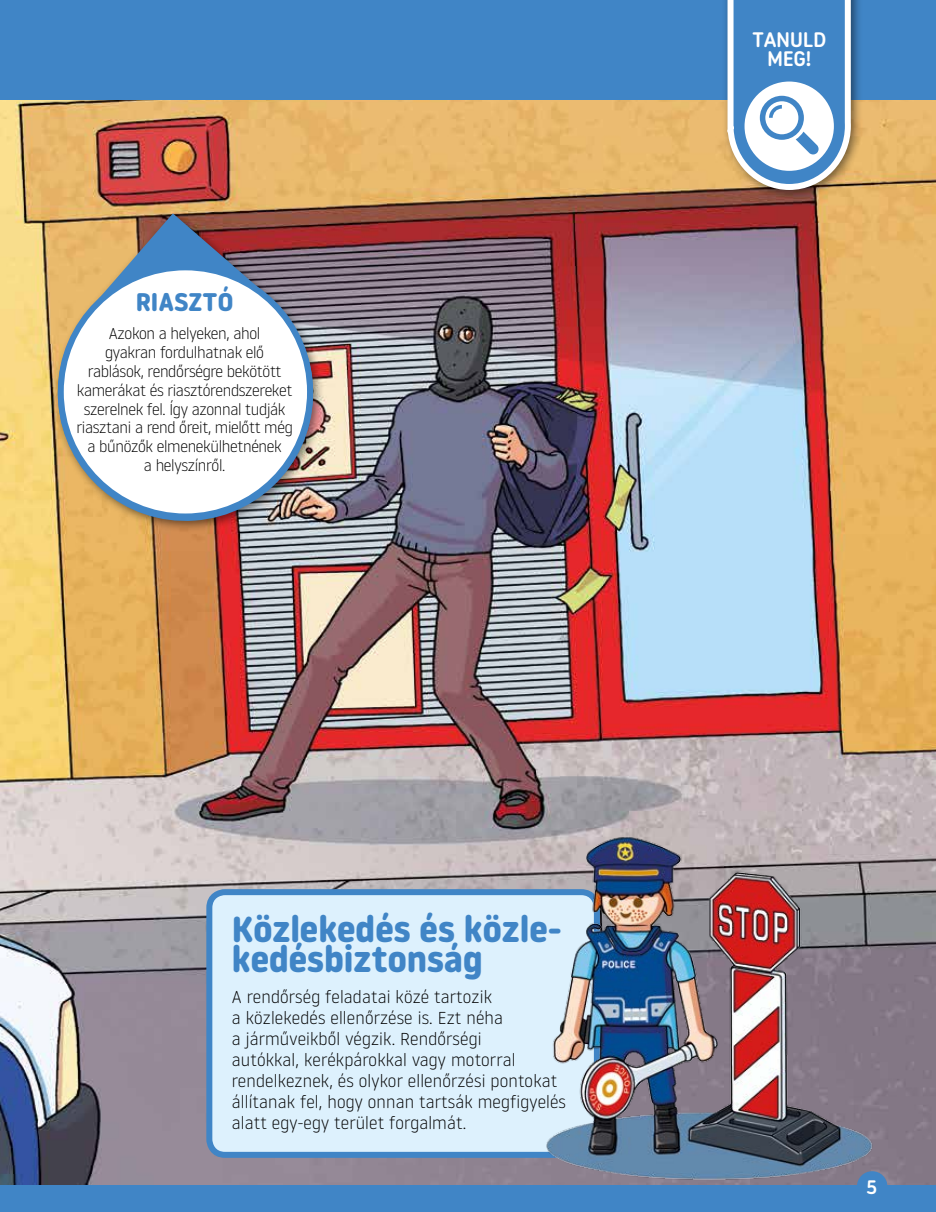
<style>
.page{position:relative;width:936px;height:1212px;background:#fff}
.page>*{position:absolute;margin:0;border:0;box-sizing:border-box;transform-origin:0 0}
.t1{font:700 36px/30px "Noway Round";color:#4085c6}
.t2{font:700 25.5px "Noway Round";color:#4085c6}
.t3{font:500 21px/19.5px "Noway Round";letter-spacing:-.02em;color:#fff;text-align:center}
.t4{font:500 19.5px "Noway Round";color:#fff}
.t5{font:300 17.25px/21px "Noway Round";letter-spacing:.01em;color:#000}
.t6{font:300 15.75px/18.9px "Noway Round";letter-spacing:-.02em;color:#000;text-align:center}
</style>
<div class="page">
<img style="left:0;top:100px;width:935px;height:1085px">
<div style="left:0;top:0;width:935px;height:100px;background:#4085c6"></div>
<div style="left:0;top:1185px;width:935px;height:27px;background:#4085c6"></div>
<div style="left:856px;top:1171px;width:31px;height:31px;background:#4085c6;border-radius:50%"></div>
<div style="left:721px;top:0;width:142px;height:202px;background:#000;opacity:.5"></div>
<svg style="left:724px;top:0;width:129px;height:193px"></svg>
<div style="left:209px;top:892px;width:388px;height:263px;background:#ddf1fd;border-radius:16px"></div>
<div style="left:206px;top:889px;width:394px;height:269px;border:6px solid #4085c6;border-radius:16px"></div>
<img style="left:492px;top:757px;width:386px;height:428px">
<div style="left:52px;top:208px;width:273px;height:325px;background:#000;opacity:.5"></div>
<img style="left:56px;top:213px;width:262px;height:312px">
<div style="left:61px;top:267px;width:249px;height:249px;background:#fff;border-radius:50%"></div>
<div style="left:58px;top:264px;width:255px;height:255px;border:6px solid #4085c6;border-radius:50%"></div>
<h2 class="t2" style="left:136px;top:288px;width:99px">RIASZTÓ</h2>
<p class="t6" style="left:76px;top:323px;width:218px">Azokon a helyeken, ahol<br>gyakran fordulhatnak elő rablások, rendőrségre bekötött kamerákat és riasztórendszereket szerelnek fel. Így azonnal tudják riasztani a rend őreit, mielőtt még a bűnözők elmenekülhetnének<br>a helyszínről.</p>
<h1 class="t1" style="left:232px;top:914px;width:331px">Közlekedés és közle&shy;kedésbiztonság</h1>
<p class="t5" style="left:232px;top:986px;width:335px">A rendőrség feladatai közé tartozik<br>a közlekedés ellenőrzése is. Ezt néha<br>a járműveikből végzik. Rendőrségi<br>autókkal, kerékpárokkal vagy motorral rendelkeznek, és olykor ellenőrzési pontokat állítanak fel, hogy onnan tartsák megfigyelés alatt egy-egy terület forgalmát.</p>
<p class="t3" style="left:752px;top:29px;width:76px">TANULD<br>MEG!</p>
<p class="t4" style="left:866px;top:1173px;width:12px">5</p>
</div>
